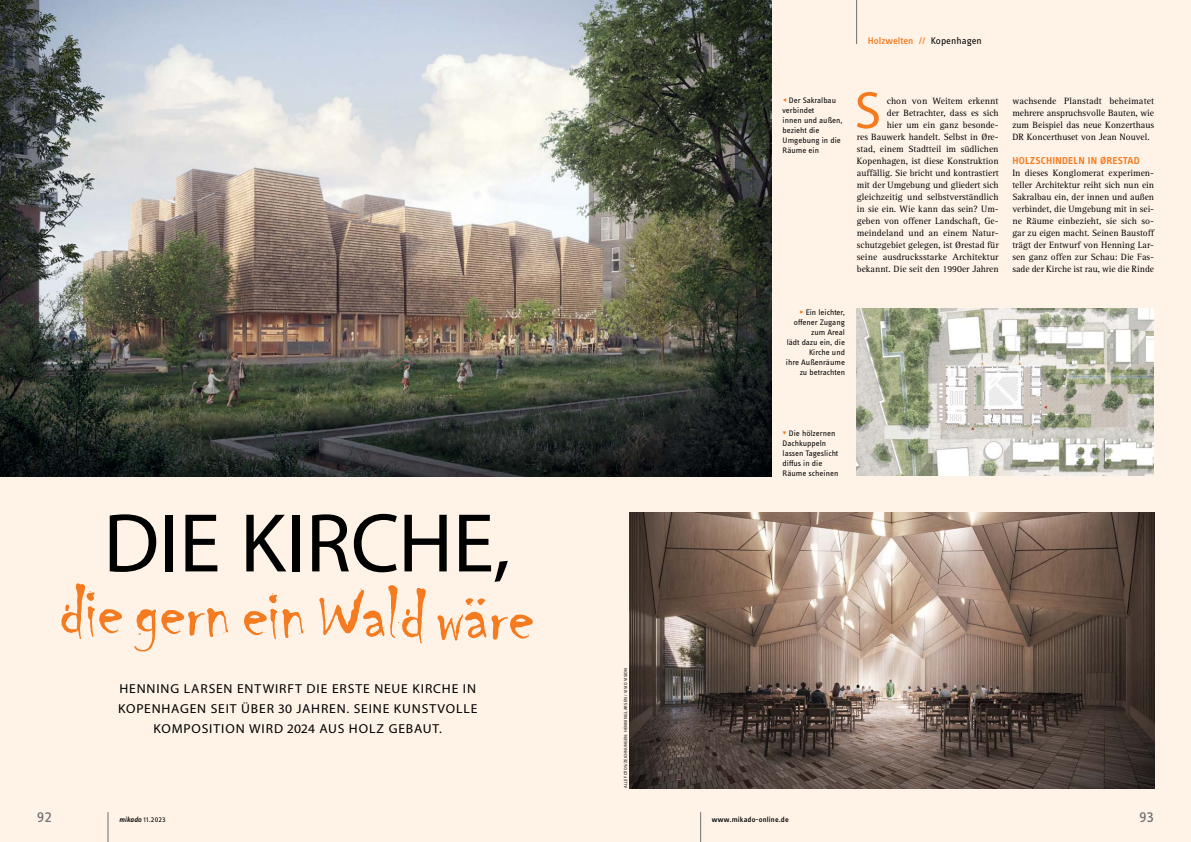
<style>
.page{position:relative;width:1191px;height:842px;background:#fff3e7}
.page>*{position:absolute;margin:0;border:0;box-sizing:border-box;transform-origin:0 0}
.t1{font:84px "Myriad Pro";color:#000}
.t2{font:52.7px "Myriad Pro";color:#f47b20}
.t3{font:16px "Info OT Text";color:#6d6e71;scale:1.05 1}
.t4{font:13px/20px "Myriad Pro";letter-spacing:.06em;color:#000;text-align:center;scale:1.05 1}
.t5{font:600 10.4px "Info OT Text";letter-spacing:.015em;color:#f47b20;scale:1.05 1}
.t6{font:500 10px "Info OT Text";color:#f47b20;scale:1.05 1}
.t7{font:9.4px/12px "Rotis Serif Pro";color:#000;text-align:justify}
.t8{font:8.2px/10px "Info OT Text";color:#000;scale:1.05 1}
.t9{font:500 7.6px "Info OT Text";letter-spacing:.015em;color:#000;scale:1.05 1}
.t10{font:7.6px "Info OT Text";letter-spacing:.015em;color:#000;scale:1.05 1}
.t11{font:4.5px "Info OT Text";letter-spacing:.035em;color:#000;scale:1.05 1}
.s1{font-weight:400;color:#000}
.s2{color:#f47b20}
.s3{font-weight:500;font-style:italic}
</style>
<div class="page">
<hr style="left:108px;top:812px;width:1px;height:30px;background:#6d6e71">
<hr style="left:700px;top:812px;width:1px;height:30px;background:#6d6e71">
<hr style="left:856px;top:0;width:1px;height:44px;background:#6d6e71">
<svg style="left:61px;top:583px;width:472px;height:68px"></svg>
<img style="left:0;top:0;width:771px;height:476px">
<img style="left:629px;top:512px;width:525px;height:276px">
<img style="left:856px;top:308px;width:297px;height:167px">
<h1 class="t1" style="left:103px;top:491px;width:409px">DIE KIRCHE,</h1>
<h3 class="t4" style="left:118px;top:678px;width:344px">HENNING LARSEN ENTWIRFT DIE ERSTE NEUE KIRCHE IN<br>KOPENHAGEN SEIT ÜBER 30 JAHREN. SEINE KUNSTVOLLE<br>KOMPOSITION WIRD 2024 AUS HOLZ GEBAUT.</h3>
<p class="t11" style="left:623px;top:788px;width:116px;rotate:-90deg">Alle Fotos/Zeichnu ngen: Henning Larsen / Vivid Vision</p>
<p class="t6" style="left:867px;top:35px;width:110px">Holzwelten // <span class="s1">Kopenhagen</span></p>
<p class="t8" style="left:782px;top:95px;width:59px"><span class="s2">◂</span> Der Sakralbau verbindet<br>innen und außen, bezieht die<br>Umgebung in die<br>Räume ein</p>
<h2 class="t2" style="left:854px;top:78px;width:28px">S</h2>
<p class="t7" style="left:857px;top:95px;width:143px;text-align:right">chon von Weitem erkennt<br>der Betrachter, dass es sich<br>hier um ein ganz besonde-<br>res Bauwerk handelt. Selbst in Øre&shy;stad, einem Stadtteil im südlichen Kopenhagen, ist diese Konstruktion auffällig. Sie bricht und kontrastiert mit der Umgebung und gliedert sich gleichzeitig und selbstverständlich in sie ein. Wie kann das sein? Um&shy;geben von offener Landschaft, Ge&shy;meindeland und an einem Natur&shy;schutzgebiet gelegen, ist Ørestad für seine ausdrucksstarke Architektur bekannt. Die seit den 1990er Jahren</p>
<p class="t7" style="left:1012px;top:95px;width:143px">wachsende Planstadt beheimatet mehrere anspruchsvolle Bauten, wie zum Beispiel das neue Konzerthaus DR Koncerthuset von Jean Nouvel.</p>
<p class="t5" style="left:1012px;top:154px;width:123px">HOLZSCHINDELN IN ØRESTAD</p>
<p class="t7" style="left:1012px;top:167px;width:144px">In dieses Konglomerat experimen&shy;teller Architektur reiht sich nun ein Sakralbau ein, der innen und außen verbindet, die Umgebung mit in sei&shy;ne Räume einbezieht, sie sich so&shy;gar zu eigen macht. Seinen Baustoff trägt der Entwurf von Henning Lar&shy;sen ganz offen zur Schau: Die Fas&shy;sade der Kirche ist rau, wie die Rinde</p>
<p class="t8" style="left:786px;top:307px;width:58px;text-align:right"><span class="s2">▸</span> Ein leichter, offener Zugang zum Areal<br>lädt dazu ein, die<br>Kirche und<br>ihre Außenräume zu betrachten</p>
<p class="t8" style="left:782px;top:428px;width:55px"><span class="s2">▾</span> Die hölzernen<br>Dachkuppeln lassen Tageslicht diffus in die<br>Räume scheinen</p>
<h3 class="t3" style="left:37px;top:807px;width:16px">92</h3>
<p class="t10" style="left:119px;top:815px;width:46px"><span class="s3">mikado</span> 11.2023</p>
<p class="t9" style="left:711px;top:815px;width:75px">www.mikado-online.de</p>
<h3 class="t3" style="left:1139px;top:807px;width:16px">93</h3>
</div>
